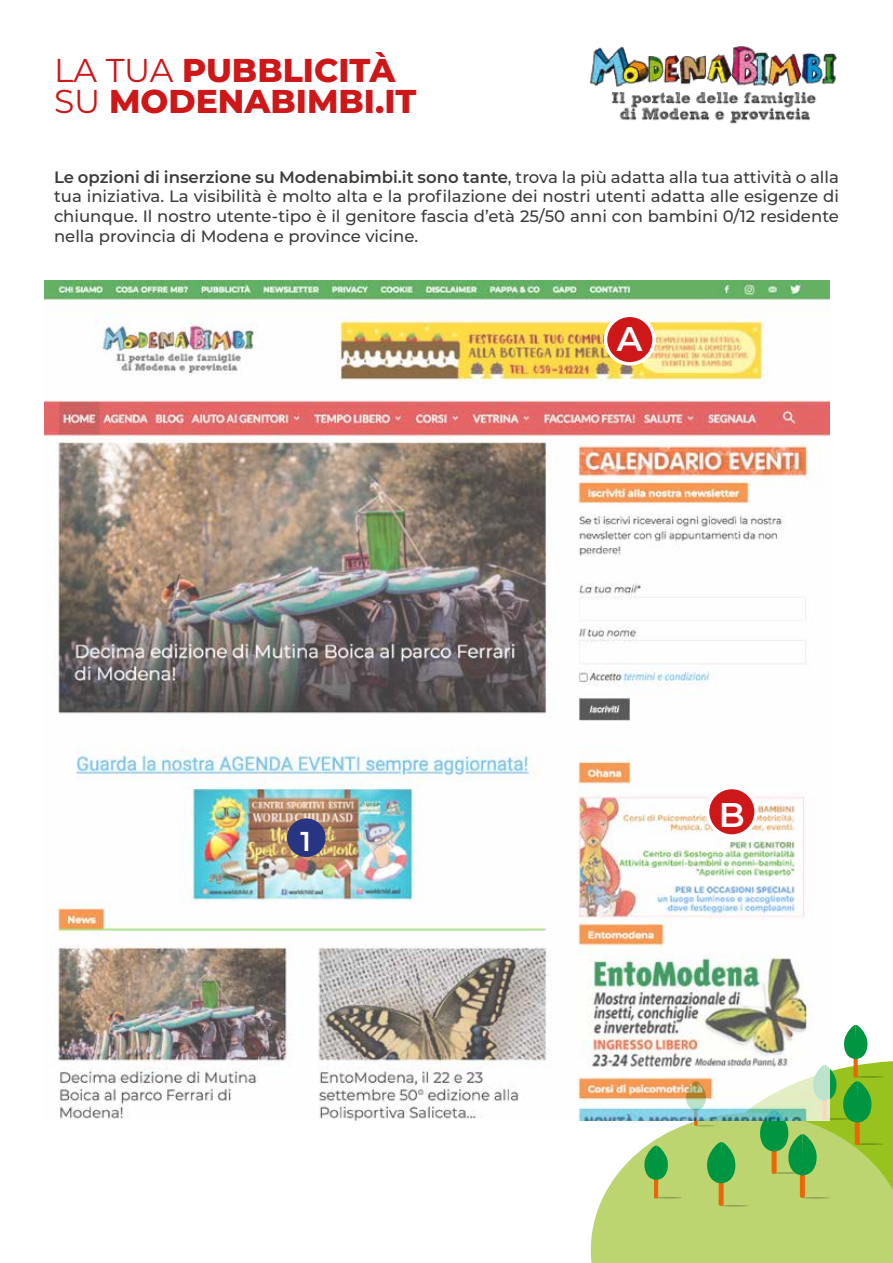
<style>
.page{position:relative;width:893px;height:1263px;background:#fff}
.page>*{position:absolute;margin:0;border:0;box-sizing:border-box;transform-origin:0 0}
.t1{font:600 34.2px "Montserrat";color:#fff}
.t2{font:800 33px/30.6px "Montserrat";color:#cd1719}
.t3{font:600 27.3px "Montserrat";color:#fff}
.t4{font:500 16.5px/19.8px "Montserrat";color:#3c3c3b;text-align:justify}
.s1{font-weight:400}
.s2{font-weight:600}
</style>
<div class="page">
<img style="left:589px;top:46px;width:248px;height:78px">
<svg style="left:591px;top:1120px;width:52px;height:143px;fill:#bdd570"></svg>
<svg style="left:643px;top:1025px;width:250px;height:238px;background:#a7cc69"></svg>
<img style="left:44px;top:281px;width:785px;height:839px">
<div style="left:605px;top:315px;width:49px;height:49px;background:#cd1719;border-radius:50%"></div>
<div style="left:604px;top:314px;width:52px;height:51px;border:3px solid #fff;border-radius:50%"></div>
<div style="left:708px;top:787px;width:48px;height:49px;background:#cd1719;border-radius:50%"></div>
<div style="left:706px;top:786px;width:52px;height:52px;border:3px solid #fff;border-radius:50%"></div>
<div style="left:287px;top:818px;width:39px;height:39px;background:#283583;border-radius:50%"></div>
<h2 class="t2" style="left:54px;top:54px;width:364px"><span class="s1">LA TUA</span> PUBBLICITÀ<br><span class="s1">SU</span> MODENABIMBI.IT</h2>
<p class="t4" style="left:54px;top:166px;width:787px"><span class="s2">Le opzioni di inserzione su Modenabimbi.it sono tante</span>, trova la più adatta alla tua attività o alla tua iniziativa. La visibilità è molto alta e la profilazione dei nostri utenti adatta alle esigenze di chiunque. Il nostro utente-tipo è il genitore fascia d’età 25/50 anni con bambini 0/12 residente nella provincia di Modena e province vicine.</p>
<h3 class="t3" style="left:301px;top:822px;width:12px">1</h3>
<h1 class="t1" style="left:617px;top:315px;width:27px">A</h1>
<h1 class="t1" style="left:719px;top:790px;width:28px">B</h1>
</div>
